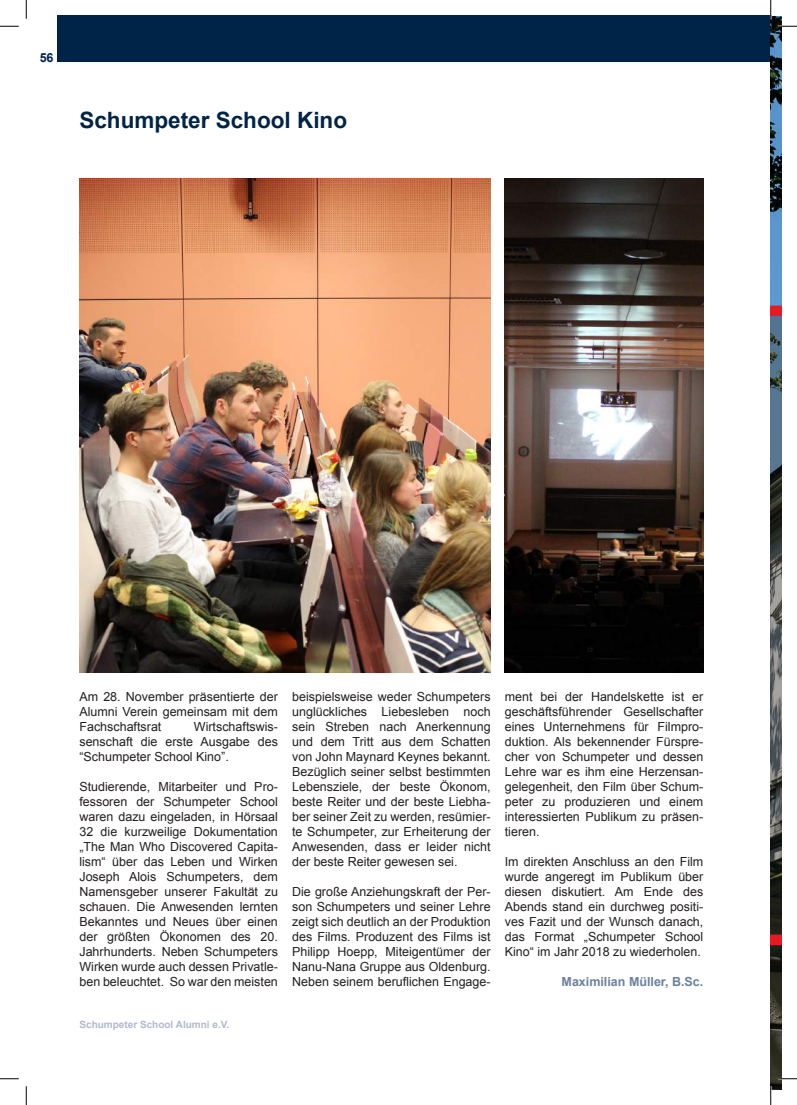
<style>
.page{position:relative;width:797px;height:1105px;background:#fff}
.page>*{position:absolute;margin:0;border:0;box-sizing:border-box;transform-origin:0 0}
.t1{font:700 22.5px "Arial";color:#002447}
.t2{font:12.5px/15px "Arial";color:#231f20;text-align:justify}
.t3{font:700 12.5px "Arial";color:#6c819d}
.t4{font:700 12.5px "Arial";color:#002447}
.t5{font:700 10px "Arial";color:#afb9cc}
</style>
<div class="page">
<div style="left:57px;top:16px;width:713px;height:46px;background:#002447"></div>
<img style="left:505px;top:179px;width:198px;height:494px">
<img style="left:79px;top:179px;width:411px;height:494px">
<img style="left:770px;top:16px;width:11px;height:1073px">
<svg style="left:770px;top:306px;width:11px;height:639px;background:#515357"></svg>
<svg style="left:0;top:25px;width:19px;height:2px"></svg>
<svg style="left:778px;top:25px;width:19px;height:3px"></svg>
<svg style="left:0;top:1078px;width:19px;height:1px"></svg>
<svg style="left:778px;top:1078px;width:19px;height:2px"></svg>
<svg style="left:25px;top:0;width:2px;height:19px"></svg>
<svg style="left:25px;top:1086px;width:2px;height:19px"></svg>
<svg style="left:770px;top:0;width:2px;height:19px"></svg>
<svg style="left:770px;top:1086px;width:2px;height:19px"></svg>
<p class="t4" style="left:40px;top:49px;width:15px">56</p>
<h1 class="t1" style="left:79px;top:105px;width:269px">Schumpeter School Kino</h1>
<p class="t2" style="left:79px;top:689px;width:200px">Am 28. November präsentierte der Alumni Verein gemeinsam mit dem Fachschaftsrat</p>
<p class="t2" style="left:79px;top:719px;width:200px;text-indent:114px">Wirtschaftswis&shy;senschaft die erste Ausgabe des “Schumpeter School Kino”.</p>
<p class="t2" style="left:79px;top:779px;width:200px">Studierende, Mitarbeiter und Pro&shy;fessoren der Schumpeter School waren dazu eingeladen, in Hörsaal 32 die kurzweilige Dokumentation „The Man Who Discovered Capita&shy;lism“ über das Leben und Wirken Joseph Alois Schumpeters, dem Namensgeber unserer Fakultät zu schauen. Die Anwesenden lernten Bekanntes und Neues über einen der größten Ökonomen des 20.<br>Jahrhunderts. Neben Schumpeters Wirken wurde auch dessen Privatle&shy;ben beleuchtet. So war den meisten</p>
<p class="t5" style="left:79px;top:1017px;width:151px">Schumpeter School Alumni e.V.</p>
<p class="t2" style="left:292px;top:689px;width:200px">beispielsweise weder Schumpeters unglückliches Liebesleben noch sein Streben nach Anerkennung und dem Tritt aus dem Schatten von John Maynard Keynes bekannt.<br>Bezüglich seiner selbst bestimmten Lebensziele, der beste Ökonom, beste Reiter und der beste Liebha&shy;ber seiner Zeit zu werden, resümier&shy;te Schumpeter, zur Erheiterung der Anwesenden, dass er leider nicht der beste Reiter gewesen sei.</p>
<p class="t2" style="left:292px;top:884px;width:200px">Die große Anziehungskraft der Per&shy;son Schumpeters und seiner Lehre zeigt sich deutlich an der Produktion des Films. Produzent des Films ist Philipp Hoepp, Miteigentümer der Nanu-Nana Gruppe aus Oldenburg.<br>Neben seinem beruflichen Engage-</p>
<p class="t2" style="left:505px;top:689px;width:200px">ment bei der Handelskette ist er geschäftsführender Gesellschafter eines Unternehmens für Filmpro&shy;duktion. Als bekennender Fürspre&shy;cher von Schumpeter und dessen Lehre war es ihm eine Herzensan&shy;gelegenheit, den Film über Schum&shy;peter zu produzieren und einem interessierten Publikum zu präsen&shy;tieren.</p>
<p class="t2" style="left:505px;top:854px;width:200px">Im direkten Anschluss an den Film wurde angeregt im Publikum über diesen diskutiert. Am Ende des Abends stand ein durchweg positi&shy;ves Fazit und der Wunsch danach, das Format „Schumpeter School Kino“ im Jahr 2018 zu wiederholen.</p>
<p class="t3" style="left:561px;top:974px;width:143px">Maximilian Müller, B.Sc.</p>
</div>
